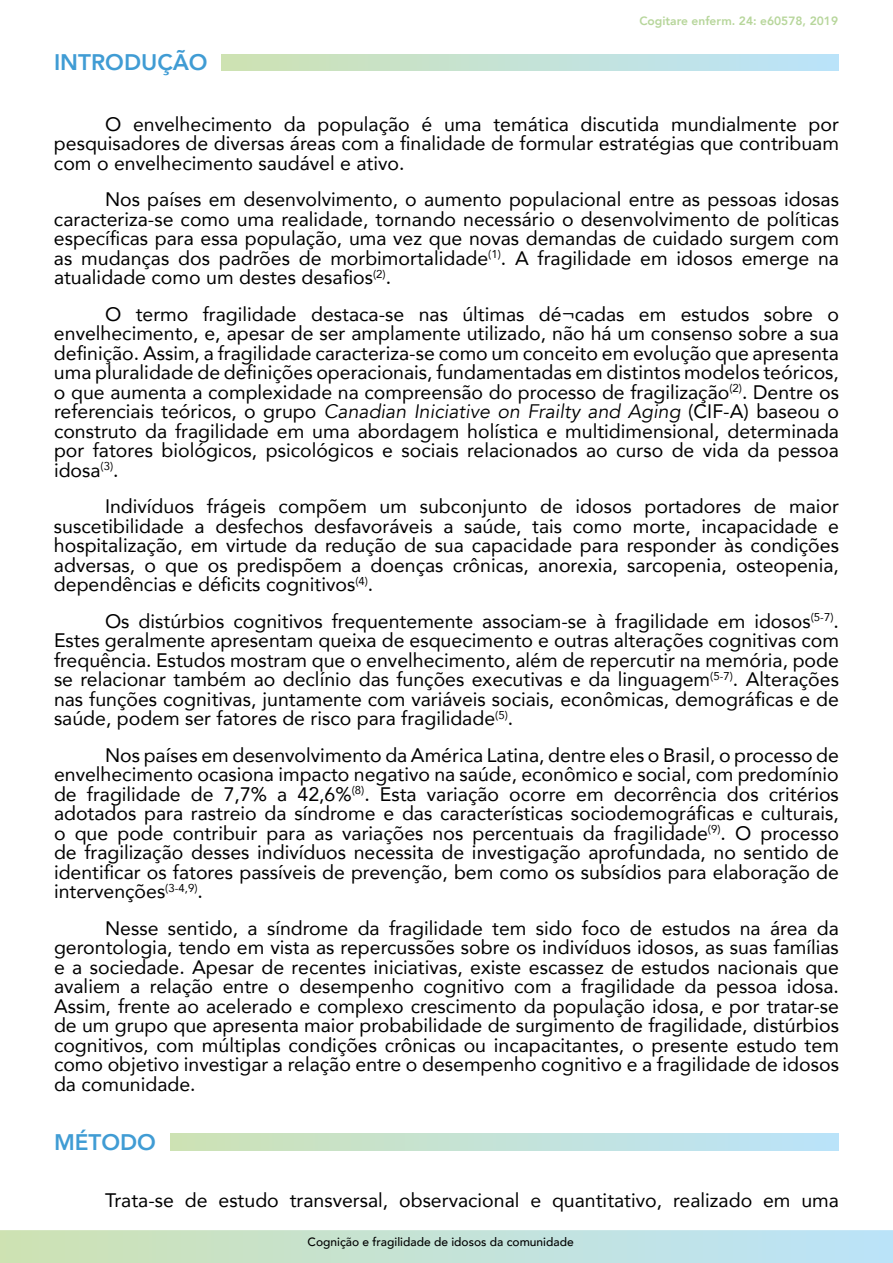
<style>
.page{position:relative;width:893px;height:1263px;background:#fff}
.page>*{position:absolute;margin:0;border:0;box-sizing:border-box;transform-origin:0 0}
.t1{font:800 22.5px "Avenir";color:#409cd4}
.t2{font:19.5px/19.5px "Avenir";color:#000;text-align:justify}
.t3{font:500 12px "Avenir";color:#000}
.t4{font:800 12px "Avenir";color:#b7d69b}
.s1{font-style:italic}
</style>
<div class="page">
<svg style="left:0;top:1230px;width:893px;height:33px;background:#c4e2d6"></svg>
<div style="left:221px;top:54px;width:618px;height:17px;background:linear-gradient(to right,#cee2b3,#bae3fb)"></div>
<div style="left:170px;top:1134px;width:669px;height:16px;background:linear-gradient(to right,#cee2b5,#bae3fb)"></div>
<p class="t1" style="left:54px;top:45px;width:155px">INTRODUÇÃO</p>
<p class="t4" style="left:639px;top:12px;width:200px">Cogitare enferm. 24: e60578, 2019</p>
<p class="t2" style="left:54px;top:114px;width:786px;text-indent:51px">O envelhecimento da população é uma temática discutida mundialmente por pesquisadores de diversas áreas com a finalidade de formular estratégias que contribuam com o envelhecimento saudável e ativo.</p>
<p class="t2" style="left:54px;top:189px;width:786px;text-indent:51px">Nos países em desenvolvimento, o aumento populacional entre as pessoas idosas caracteriza-se como uma realidade, tornando necessário o desenvolvimento de políticas específicas para essa população, uma vez que novas demandas de cuidado surgem com as mudanças dos padrões de morbimortalidade<sup>(1)</sup>. A fragilidade em idosos emerge na atualidade como um destes desafios<sup>(2)</sup>.</p>
<p class="t2" style="left:54px;top:304px;width:787px;text-indent:51px">O termo fragilidade destaca-se nas últimas dé¬cadas em estudos sobre o envelhecimento, e, apesar de ser amplamente utilizado, não há um consenso sobre a sua definição. Assim, a fragilidade caracteriza-se como um conceito em evolução que apresenta uma pluralidade de definições operacionais, fundamentadas em distintos modelos teóricos, o que aumenta a complexidade na compreensão do processo de fragilização<sup>(2)</sup>. Dentre os referenciais teóricos, o grupo <span class="s1">Canadian Iniciative on Frailty and Aging</span> (CIF-A) baseou o construto da fragilidade em uma abordagem holística e multidimensional, determinada por fatores biológicos, psicológicos e sociais relacionados ao curso de vida da pessoa idosa<sup>(3)</sup>.</p>
<p class="t2" style="left:54px;top:496px;width:786px;text-indent:51px">Indivíduos frágeis compõem um subconjunto de idosos portadores de maior suscetibilidade a desfechos desfavoráveis a saúde, tais como morte, incapacidade e hospitalização, em virtude da redução de sua capacidade para responder às condições adversas, o que os predispõem a doenças crônicas, anorexia, sarcopenia, osteopenia, dependências e déficits cognitivos<sup>(4)</sup>.</p>
<p class="t2" style="left:54px;top:611px;width:786px;text-indent:51px">Os distúrbios cognitivos frequentemente associam-se à fragilidade em idosos<sup>(5-7)</sup>.<br>Estes geralmente apresentam queixa de esquecimento e outras alterações cognitivas com frequência. Estudos mostram que o envelhecimento, além de repercutir na memória, pode se relacionar também ao declínio das funções executivas e da linguagem<sup>(5-7)</sup>. Alterações nas funções cognitivas, juntamente com variáveis sociais, econômicas, demográficas e de saúde, podem ser fatores de risco para fragilidade<sup>(5)</sup>.</p>
<p class="t2" style="left:54px;top:745px;width:786px;text-indent:51px">Nos países em desenvolvimento da América Latina, dentre eles o Brasil, o processo de envelhecimento ocasiona impacto negativo na saúde, econômico e social, com predomínio de fragilidade de 7,7% a 42,6%<sup>(8)</sup>. Esta variação ocorre em decorrência dos critérios adotados para rastreio da síndrome e das características sociodemográficas e culturais, o que pode contribuir para as variações nos percentuais da fragilidade<sup>(9)</sup>. O processo de fragilização desses indivíduos necessita de investigação aprofundada, no sentido de identificar os fatores passíveis de prevenção, bem como os subsídios para elaboração de intervenções<sup>(3-4,9)</sup>.</p>
<p class="t2" style="left:54px;top:918px;width:786px;text-indent:51px">Nesse sentido, a síndrome da fragilidade tem sido foco de estudos na área da gerontologia, tendo em vista as repercussões sobre os indivíduos idosos, as suas famílias e a sociedade. Apesar de recentes iniciativas, existe escassez de estudos nacionais que avaliem a relação entre o desempenho cognitivo com a fragilidade da pessoa idosa.<br>Assim, frente ao acelerado e complexo crescimento da população idosa, e por tratar-se de um grupo que apresenta maior probabilidade de surgimento de fragilidade, distúrbios cognitivos, com múltiplas condições crônicas ou incapacitantes, o presente estudo tem como objetivo investigar a relação entre o desempenho cognitivo e a fragilidade de idosos da comunidade.</p>
<p class="t1" style="left:54px;top:1125px;width:104px">MÉTODO</p>
<p class="t2" style="left:105px;top:1190px;width:735px">Trata-se de estudo transversal, observacional e quantitativo, realizado em uma</p>
<p class="t3" style="left:308px;top:1232px;width:268px">Cognição e fragilidade de idosos da comunidade</p>
</div>
